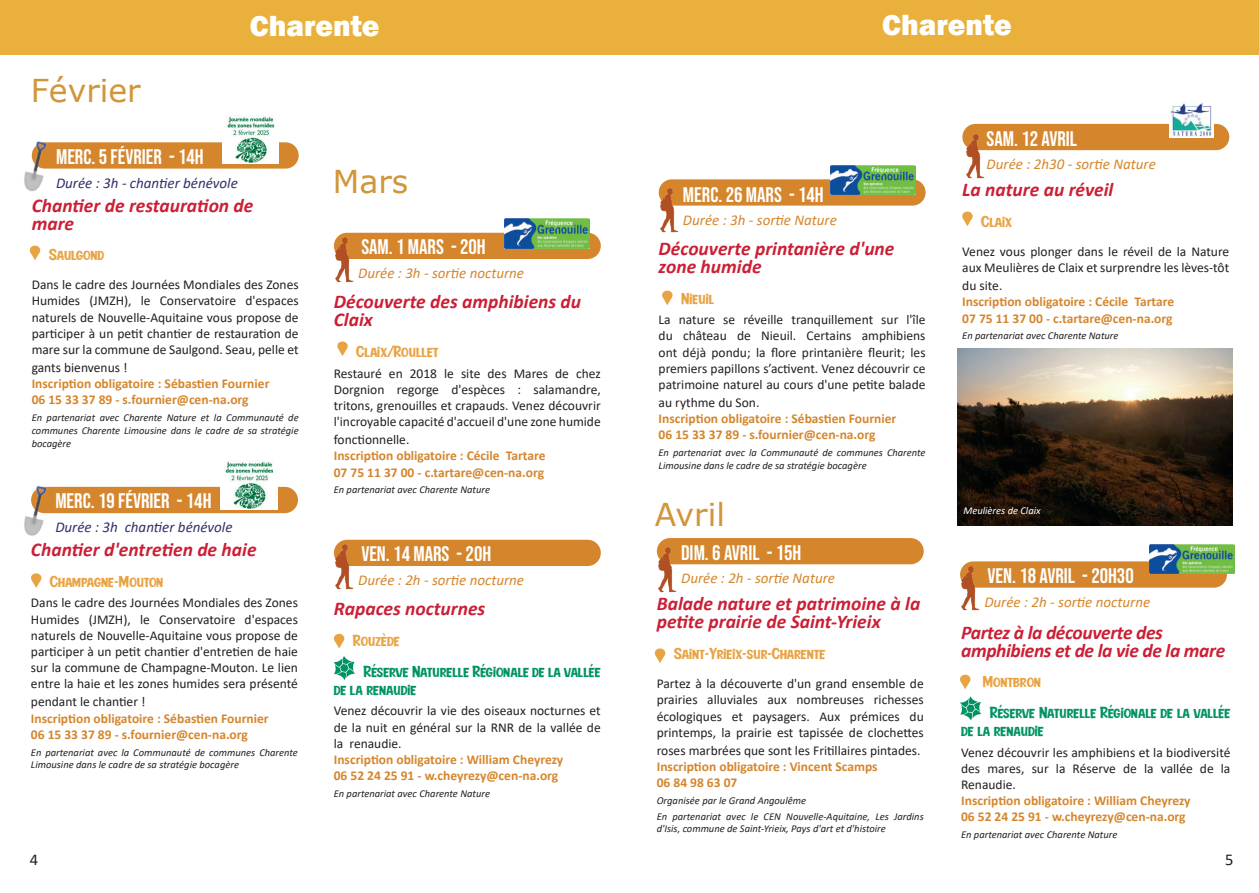
<style>
.page{position:relative;width:1259px;height:893px;background:#fff}
.page>*{position:absolute;margin:0;border:0;box-sizing:border-box;transform-origin:0 0}
.t1{font:31.5px "MS Reference Sans Serif";color:#d1963a}
.t2{font:800 30px "Franklin Gothic";color:#fff}
.t3{font:21px "Bebas Neue";color:#fff}
.t4{font:italic 700 19.5px/18px "Calibri";color:#cb1f36}
.t5{font:italic 700 19.5px/18px "Calibri";letter-spacing:-.02em;color:#cb1f36}
.t6{font:16.5px "Calibri";color:#231f20}
.t7{font:italic 15px "Calibri";color:#d5862d}
.t8{font:15px/18px "Down Hill";color:#009365}
.t9{font:15px "Down Hill";color:#e8a343}
.t10{font:italic 15px "Calibri";color:#30326b}
.t11{font:13.5px/16.2px "Calibri";color:#231f20;text-align:justify}
.t12{font:700 13.5px/16.2px "Calibri";color:#d5862d}
.t13{font:italic 10.5px/12.6px "Calibri";color:#231f20}
.t14{font:italic 10.5px "Calibri";color:#fff}
</style>
<div class="page">
<div style="left:0;top:0;width:1259px;height:54px;background:#e9b13c"></div>
<div style="left:32px;top:142px;width:267px;height:27px;background:#d5862d;border-radius:13px"></div>
<div style="left:334px;top:233px;width:267px;height:26px;background:#d5862d;border-radius:13px"></div>
<div style="left:334px;top:540px;width:267px;height:26px;background:#d5862d;border-radius:13px"></div>
<div style="left:960px;top:561px;width:267px;height:27px;background:#d5862d;border-radius:13px"></div>
<div style="left:659px;top:179px;width:266px;height:27px;background:#d5862d;border-radius:13px"></div>
<div style="left:31px;top:487px;width:267px;height:26px;background:#d5862d;border-radius:13px"></div>
<svg style="left:30px;top:246px;width:10px;height:14px"></svg>
<svg style="left:337px;top:341px;width:11px;height:15px"></svg>
<svg style="left:334px;top:634px;width:10px;height:14px"></svg>
<svg style="left:960px;top:675px;width:10px;height:14px"></svg>
<svg style="left:662px;top:291px;width:10px;height:14px"></svg>
<svg style="left:31px;top:573px;width:10px;height:15px"></svg>
<img style="left:222px;top:117px;width:57px;height:47px">
<img style="left:221px;top:462px;width:56px;height:47px">
<img style="left:505px;top:219px;width:85px;height:29px">
<img style="left:830px;top:165px;width:86px;height:30px">
<img style="left:24px;top:486px;width:47px;height:50px">
<div style="left:657px;top:538px;width:266px;height:26px;background:#d5862d;border-radius:13px"></div>
<div style="left:962px;top:124px;width:267px;height:26px;background:#d5862d;border-radius:13px"></div>
<svg style="left:655px;top:648px;width:10px;height:15px"></svg>
<svg style="left:962px;top:212px;width:10px;height:14px"></svg>
<img style="left:333px;top:232px;width:21px;height:51px">
<img style="left:333px;top:539px;width:21px;height:51px">
<img style="left:960px;top:561px;width:20px;height:50px">
<img style="left:658px;top:183px;width:21px;height:50px">
<img style="left:24px;top:141px;width:47px;height:51px">
<img style="left:656px;top:542px;width:21px;height:51px">
<img style="left:962px;top:129px;width:23px;height:50px">
<img style="left:1169px;top:102px;width:44px;height:35px">
<svg style="left:334px;top:656px;width:21px;height:24px"></svg>
<svg style="left:960px;top:696px;width:21px;height:24px"></svg>
<img style="left:1149px;top:544px;width:85px;height:29px">
<img style="left:957px;top:349px;width:275px;height:177px">
<h1 class="t1" style="left:31px;top:70px;width:111px">Février</h1>
<h2 class="t2" style="left:250px;top:7px;width:131px">Charente</h2>
<h2 class="t2" style="left:882px;top:6px;width:131px">Charente</h2>
<h3 class="t3" style="left:56px;top:145px;width:149px">MERC. 5 FÉVRIER - 14H</h3>
<p class="t10" style="left:56px;top:172px;width:183px">Durée : 3h - chantier bénévole</p>
<h3 class="t4" style="left:32px;top:195px;width:223px">Chantier de restauration de mare</h3>
<p class="t9" style="left:49px;top:245px;width:57px">Saulgond</p>
<p class="t11" style="left:32px;top:276px;width:268px">Dans le cadre des Journées Mondiales des Zones Humides (JMZH), le Conservatoire d'espaces naturels de Nouvelle-Aquitaine vous propose de participer à un petit chantier de restauration de mare sur la commune de Saulgond. Seau, pelle et</p>
<p class="t11" style="left:32px;top:359px;width:97px">gants bienvenus !</p>
<p class="t12" style="left:32px;top:376px;width:239px">Inscription obligatoire : Sébastien Fournier<br>06 15 33 37 89 - s.fournier@cen-na.org</p>
<p class="t13" style="left:32px;top:411px;width:268px;text-align:justify">En partenariat avec Charente Nature et la Communauté de communes Charente Limousine dans le cadre de sa stratégie bocagère</p>
<h3 class="t3" style="left:55px;top:489px;width:158px">MERC. 19 FÉVRIER - 14H</h3>
<p class="t10" style="left:55px;top:517px;width:179px">Durée : 3h chantier bénévole</p>
<h3 class="t4" style="left:31px;top:540px;width:227px">Chantier d'entretien de haie</h3>
<p class="t9" style="left:50px;top:572px;width:115px">Champagne-Mouton</p>
<p class="t11" style="left:31px;top:594px;width:268px">Dans le cadre des Journées Mondiales des Zones Humides (JMZH), le Conservatoire d'espaces naturels de Nouvelle-Aquitaine vous propose de participer à un petit chantier d'entretien de haie sur la commune de Champagne-Mouton. Le lien entre la haie et les zones humides sera présenté</p>
<p class="t11" style="left:31px;top:693px;width:116px">pendant le chantier !</p>
<p class="t12" style="left:31px;top:710px;width:239px">Inscription obligatoire : Sébastien Fournier<br>06 15 33 37 89 - s.fournier@cen-na.org</p>
<p class="t13" style="left:31px;top:745px;width:268px">En partenariat avec la Communauté de communes Charente<br>Limousine dans le cadre de sa stratégie bocagère</p>
<h1 class="t1" style="left:333px;top:162px;width:77px">Mars</h1>
<h3 class="t3" style="left:361px;top:235px;width:126px">SAM. 1 MARS - 20H</h3>
<p class="t7" style="left:358px;top:263px;width:167px">Durée : 3h - sortie nocturne</p>
<h3 class="t4" style="left:334px;top:292px;width:249px">Découverte des amphibiens du<br>Claix</h3>
<p class="t9" style="left:356px;top:342px;width:84px">Claix/Roullet</p>
<p class="t11" style="left:334px;top:365px;width:268px">Restauré en 2018 le site des Mares de chez Dorgnion regorge d'espèces : salamandre, tritons, grenouilles et crapauds. Venez découvrir l'incroyable capacité d'accueil d'une zone humide</p>
<p class="t11" style="left:334px;top:431px;width:77px">fonctionnelle.</p>
<p class="t12" style="left:334px;top:448px;width:213px">Inscription obligatoire : Cécile Tartare<br>07 75 11 37 00 - c.tartare@cen-na.org</p>
<p class="t13" style="left:334px;top:483px;width:158px">En partenariat avec Charente Nature</p>
<h3 class="t3" style="left:361px;top:542px;width:131px">VEN. 14 MARS - 20H</h3>
<p class="t7" style="left:358px;top:570px;width:167px">Durée : 2h - sortie nocturne</p>
<h3 class="t4" style="left:334px;top:599px;width:153px">Rapaces nocturnes</h3>
<p class="t9" style="left:353px;top:631px;width:48px">Rouzède</p>
<p class="t8" style="left:334px;top:662px;width:268px;text-indent:30px">Réserve Naturelle Régionale de la vallée de la renaudie</p>
<p class="t11" style="left:334px;top:702px;width:268px">Venez découvrir la vie des oiseaux nocturnes et de la nuit en général sur la RNR de la vallée de la renaudie.</p>
<p class="t12" style="left:334px;top:751px;width:231px">Inscription obligatoire : William Cheyrezy<br>06 52 24 25 91 - w.cheyrezy@cen-na.org</p>
<p class="t13" style="left:334px;top:787px;width:158px">En partenariat avec Charente Nature</p>
<h3 class="t3" style="left:986px;top:126px;width:92px">SAM. 12 AVRIL</h3>
<h3 class="t3" style="left:683px;top:183px;width:142px">MERC. 26 MARS - 14H</h3>
<p class="t7" style="left:683px;top:209px;width:155px">Durée : 3h - sortie Nature</p>
<h3 class="t4" style="left:658px;top:239px;width:237px">Découverte printanière d'une zone humide</h3>
<p class="t9" style="left:681px;top:288px;width:35px">Nieuil</p>
<p class="t11" style="left:658px;top:311px;width:268px">La nature se réveille tranquillement sur l'île du château de Nieuil. Certains amphibiens ont déjà pondu; la flore printanière fleurit; les premiers papillons s’activent. Venez découvrir ce patrimoine naturel au cours d'une petite balade</p>
<p class="t11" style="left:658px;top:394px;width:102px">au rythme du Son.</p>
<p class="t12" style="left:658px;top:410px;width:239px">Inscription obligatoire : Sébastien Fournier<br>06 15 33 37 89 - s.fournier@cen-na.org</p>
<p class="t13" style="left:658px;top:446px;width:268px">En partenariat avec la Communauté de communes Charente<br>Limousine dans le cadre de sa stratégie bocagère</p>
<p class="t7" style="left:986px;top:154px;width:171px">Durée : 2h30 - sortie Nature</p>
<h3 class="t4" style="left:962px;top:180px;width:152px">La nature au réveil</h3>
<p class="t9" style="left:981px;top:212px;width:32px">Claix</p>
<p class="t11" style="left:962px;top:243px;width:268px">Venez vous plonger dans le réveil de la Nature aux Meulières de Claix et surprendre les lèves-tôt</p>
<p class="t11" style="left:962px;top:277px;width:42px">du site.</p>
<p class="t12" style="left:962px;top:294px;width:213px">Inscription obligatoire : Cécile Tartare<br>07 75 11 37 00 - c.tartare@cen-na.org</p>
<p class="t13" style="left:962px;top:329px;width:158px">En partenariat avec Charente Nature</p>
<h1 class="t1" style="left:655px;top:494px;width:72px">Avril</h1>
<p class="t14" style="left:963px;top:504px;width:79px">Meulières de Claix</p>
<h3 class="t3" style="left:681px;top:540px;width:122px">DIM. 6 AVRIL - 15H</h3>
<p class="t7" style="left:681px;top:568px;width:155px">Durée : 2h - sortie Nature</p>
<h3 class="t4" style="left:657px;top:594px;width:265px">Balade nature et patrimoine à la petite prairie de Saint-Yrieix</h3>
<p class="t9" style="left:674px;top:644px;width:153px">Saint-Yrieix-sur-Charente</p>
<p class="t11" style="left:657px;top:675px;width:268px">Partez à la découverte d'un grand ensemble de prairies alluviales aux nombreuses richesses écologiques et paysagers. Aux prémices du printemps, la prairie est tapissée de clochettes</p>
<p class="t11" style="left:657px;top:742px;width:265px">roses marbrées que sont les Fritillaires pintades.</p>
<p class="t12" style="left:657px;top:758px;width:222px">Inscription obligatoire : Vincent Scamps<br>06 84 98 63 07</p>
<p class="t13" style="left:657px;top:792px;width:268px;line-height:16.2px">Organisée par le Grand Angoulême<br>En partenariat avec le CEN Nouvelle-Aquitaine, Les Jardins</p>
<p class="t13" style="left:657px;top:822px;width:231px">d'Isis, commune de Saint-Yrieix, Pays d'art et d'histoire</p>
<h3 class="t3" style="left:987px;top:564px;width:148px">VEN. 18 AVRIL - 20H30</h3>
<p class="t7" style="left:984px;top:591px;width:167px">Durée : 2h - sortie nocturne</p>
<h3 class="t5" style="left:961px;top:622px;width:266px">Partez à la découverte des amphibiens et de la vie de la mare</h3>
<p class="t9" style="left:982px;top:672px;width:60px">Montbron</p>
<p class="t8" style="left:961px;top:703px;width:271px;text-indent:29px">Réserve Naturelle Régionale de la vallée de la renaudie</p>
<p class="t11" style="left:961px;top:744px;width:271px">Venez découvrir les amphibiens et la biodiversité des mares, sur la Réserve de la vallée de la Renaudie.</p>
<p class="t12" style="left:961px;top:792px;width:231px">Inscription obligatoire : William Cheyrezy<br>06 52 24 25 91 - w.cheyrezy@cen-na.org</p>
<p class="t13" style="left:961px;top:828px;width:158px">En partenariat avec Charente Nature</p>
<p class="t6" style="left:30px;top:848px;width:10px">4</p>
<p class="t6" style="left:1225px;top:848px;width:10px">5</p>
</div>
